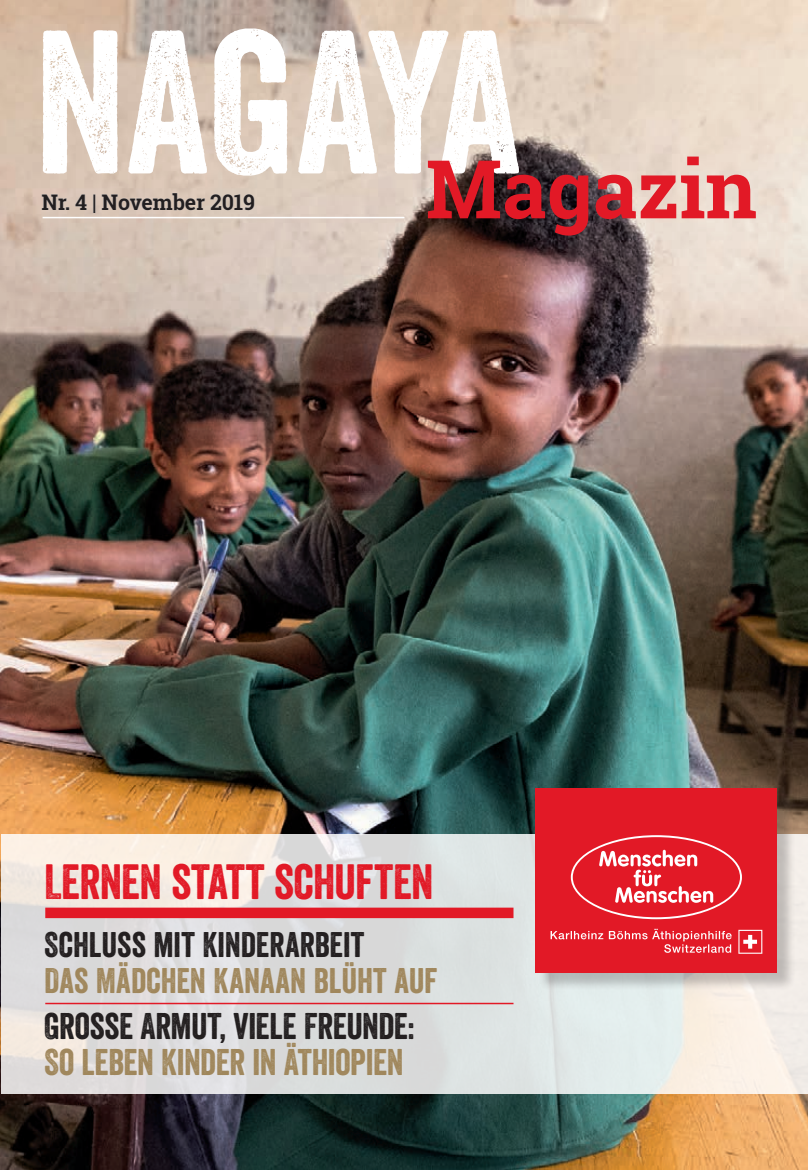
<style>
.page{position:relative;width:808px;height:1170px;background:#fff}
.page>*{position:absolute;margin:0;border:0;box-sizing:border-box;transform-origin:0 0}
.t1{font:197.1px "Veneer";color:#fff}
.t2{font:700 81px "Roboto Slab";color:#e21926}
.Teaser_klein{font:48px "Veneer";letter-spacing:-.015em;color:#e21926}
.Teaser_klein-2{font:36px "Veneer";letter-spacing:-.01em;color:#231f20}
.Teaser_klein-3{font:36px "Veneer";letter-spacing:-.01em;color:#a0875c}
.Teaser_klein-4{font:34.5px "Veneer";color:#a0875c}
.Teaser_klein-5{font:34.5px "Veneer";color:#231f20}
.Titel_Teaser_Zeil{font:700 21.6px "Roboto Slab";letter-spacing:-.01em;color:#231f20}
</style>
<div class="page">
<img style="left:0;top:0;width:808px;height:1169px">
<svg style="left:1px;top:833px;width:807px;height:260px;background:#e2e1df"></svg>
<hr style="left:43px;top:217px;width:361px;height:1px;background:#fff">
<div style="left:538px;top:790px;width:258px;height:201px;background:#231f20;opacity:.25"></div>
<div style="left:536px;top:788px;width:241px;height:184px;background:#e21926"></div>
<svg style="left:571px;top:835px;width:171px;height:84px"></svg>
<svg style="left:550px;top:928px;width:182px;height:24px"></svg>
<svg style="left:738px;top:929px;width:24px;height:24px"></svg>
<hr style="left:45px;top:1002px;width:468px;height:2px;background:#e21926">
<div style="left:45px;top:907px;width:468px;height:11px;background:#e21926"></div>
<h1 class="t1" style="left:34px;top:-18px;width:489px">NAGAYA</h1>
<p class="Titel_Teaser_Zeil" style="left:42px;top:187px;width:215px">Nr. 4 | November 2019</p>
<h2 class="t2" style="left:426px;top:133px;width:333px">Magazin</h2>
<p class="Teaser_klein" style="left:44px;top:852px;width:391px">LERNEN STATT SCHUFTEN</p>
<p class="Teaser_klein-5" style="left:44px;top:923px;width:322px">SCHLUSS MIT KINDERARBEIT</p>
<p class="Teaser_klein-4" style="left:44px;top:959px;width:395px">DAS MÄDCHEN KANAAN BLÜHT AUF</p>
<p class="Teaser_klein-2" style="left:44px;top:1004px;width:372px">GROSSE ARMUT, VIELE FREUNDE:</p>
<p class="Teaser_klein-3" style="left:44px;top:1040px;width:361px">SO LEBEN KINDER IN ÄTHIOPIEN</p>
</div>
